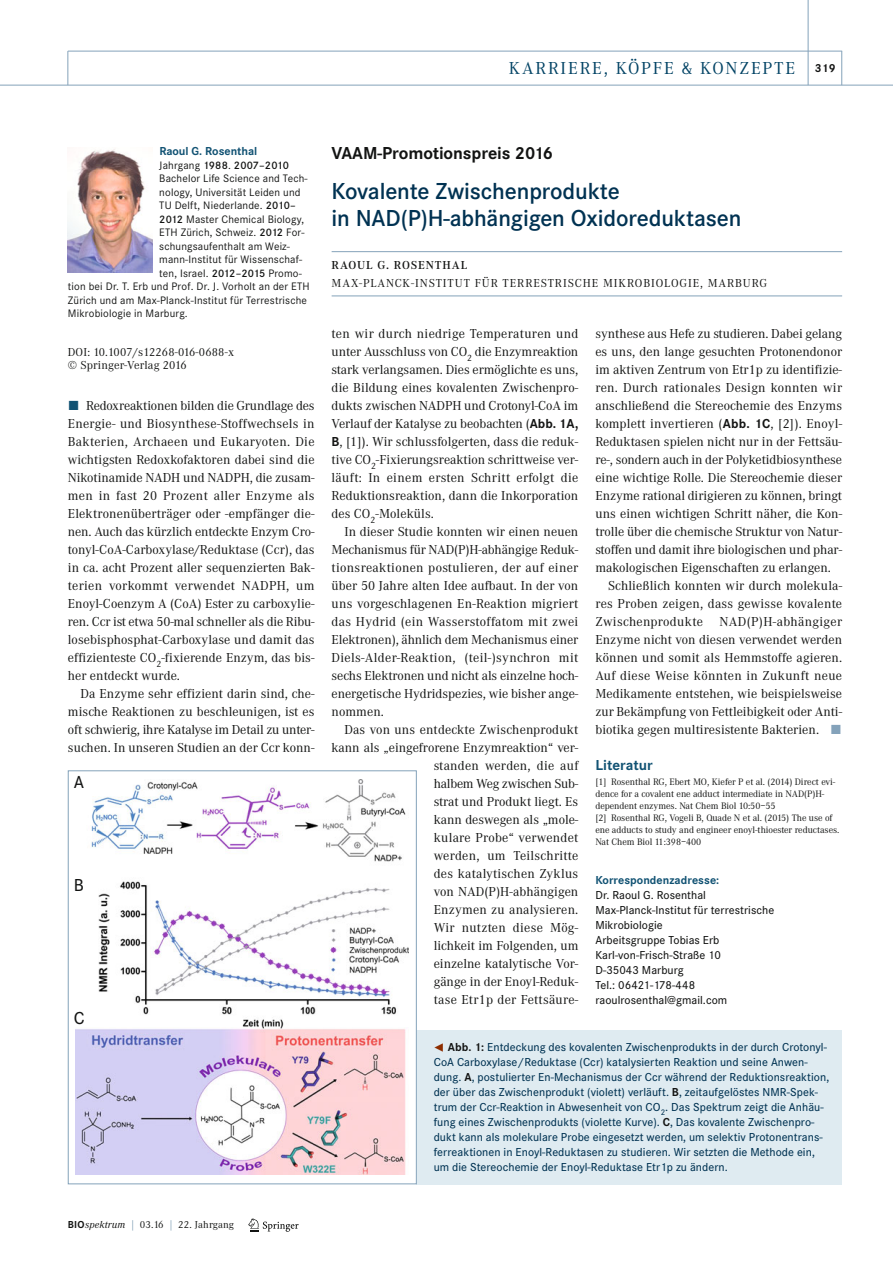
<style>
.page{position:relative;width:893px;height:1263px;background:#fff}
.page>*{position:absolute;margin:0;border:0;box-sizing:border-box;transform-origin:0 0}
.t1{font:600 24px/27px "Corporate S";letter-spacing:-.005em;color:#003252}
.t2{font:18px "Corporate A";letter-spacing:.1em;color:#004264}
.t3{font:700 18px "Corporate S";letter-spacing:-.005em;color:#131413}
.t4{font:500 18px "Corporate S";color:#131413}
.t5{font:700 15px "Corporate S";color:#115273}
.t6{font:13.5px/18px "Corporate A";color:#131413;text-align:justify}
.t7{font:13.5px "Corporate A";letter-spacing:.02em;color:#131413}
.t8{font:13.5px "Corporate A";letter-spacing:.025em;color:#131413}
.t9{font:500 12px/15px "Corporate S";letter-spacing:.005em;color:#003252}
.t10{font:500 12px/15px "Corporate S";letter-spacing:.005em;color:#131413}
.t11{font:12px "Corporate A";letter-spacing:.065em;color:#131413}
.t12{font:12px/13.5px "Corporate A";letter-spacing:.015em;color:#131413}
.t13{font:700 12px "Corporate S";letter-spacing:.005em;color:#115273}
.t14{font:600 12px "Corporate A";letter-spacing:.075em;color:#131413}
.t15{font:11.25px "Corporate S";letter-spacing:.015em;color:#131413}
.t16{font:600 11.25px "Corporate S";letter-spacing:.015em;color:#131413}
.t17{font:10.5px "Corporate A";letter-spacing:.015em;color:#131413}
.t18{font:9.75px/12px "Corporate A";letter-spacing:-.005em;color:#131413}
.s1{font-family:"Corporate S";font-weight:700;font-size:12px;color:#131413}
.s2{font-weight:400}
.s3{font-weight:600}
.s4{font-family:"The Sans Expert";color:#115273}
.s5{font-family:"Corporate S";font-weight:700}
.s6{font-family:"The Sans Expert";color:#84a2ba}
.s7{font-family:"The Sans Expert";font-weight:400;color:#8d2d00}
.s8{font-weight:700;color:#131413}
.s9{font-style:italic}
.s10{color:#658ba6}
</style>
<div class="page">
<hr style="left:0;top:85px;width:892px;height:1px;background:#84a2ba">
<hr style="left:68px;top:51px;width:774px;height:1px;background:#84a2ba">
<hr style="left:67px;top:51px;width:1px;height:34px;background:#84a2ba">
<hr style="left:841px;top:51px;width:1px;height:34px;background:#84a2ba">
<hr style="left:807px;top:0;width:1px;height:85px;background:#84a2ba">
<svg style="left:248px;top:1218px;width:50px;height:14px"></svg>
<hr style="left:331px;top:251px;width:511px;height:1px;background:#84a2ba">
<hr style="left:331px;top:296px;width:511px;height:1px;background:#84a2ba">
<img style="left:68px;top:149px;width:85px;height:124px">
<div style="left:416px;top:1030px;width:426px;height:154px;background:#dfebf1"></div>
<img style="left:76px;top:780px;width:333px;height:395px">
<div style="left:68px;top:770px;width:348px;height:414px;border:1px solid #84a2ba"></div>
<h2 class="t2" style="left:509px;top:62px;width:328px">KARRIERE, KÖPFE &amp; KONZEPTE <span class="s1">319</span></h2>
<p class="t13" style="left:159px;top:147px;width:100px">Raoul G. Rosenthal</p>
<p class="t16" style="left:159px;top:161px;width:131px"><span class="s2">Jahrgang</span> 1988<span class="s2">.</span> 2007–2010</p>
<p class="t15" style="left:159px;top:175px;width:149px">Bachelor Life Science and Tech-</p>
<p class="t15" style="left:159px;top:188px;width:143px">nology, Universität Leiden und</p>
<p class="t15" style="left:159px;top:202px;width:138px">TU Delft, Niederlande. <span class="s3">2010–</span></p>
<p class="t15" style="left:159px;top:215px;width:146px"><span class="s3">2012</span> Master Chemical Biology,</p>
<p class="t15" style="left:159px;top:229px;width:146px">ETH Zürich, Schweiz. <span class="s3">2012</span> For-</p>
<p class="t15" style="left:159px;top:242px;width:132px">schungsaufenthalt am Weiz-</p>
<p class="t15" style="left:159px;top:256px;width:144px">mann-Institut für Wissenschaf-</p>
<p class="t15" style="left:159px;top:269px;width:144px">ten, Israel. <span class="s3">2012–2015</span> Promo-</p>
<p class="t15" style="left:68px;top:283px;width:243px">tion bei Dr. T. Erb und Prof. Dr. J. Vorholt an der ETH</p>
<p class="t15" style="left:68px;top:296px;width:241px">Zürich und am Max-Planck-Institut für Terrestrische</p>
<p class="t15" style="left:68px;top:310px;width:121px">Mikrobiologie in Marburg.</p>
<p class="t12" style="left:68px;top:346px;width:168px">DOI: 10.1007/s12268-016-0688-x © Springer-Verlag 2016</p>
<p class="t6" style="left:68px;top:398px;width:248px"><span class="s4">ó</span> Redoxreaktionen bilden die Grundlage des Energie- und Biosynthese-Stoffwechsels in Bakterien, Archaeen und Eukaryoten. Die wichtigsten Redoxkofaktoren dabei sind die Nikotinamide NADH und NADPH, die zusam&shy;men in fast 20 Prozent aller Enzyme als Elektronenüberträger oder -empfänger die&shy;nen. Auch das kürzlich entdeckte Enzym Cro&shy;tonyl-CoA-Carboxylase/Reduktase (Ccr), das in ca. acht Prozent aller sequenzierten Bak&shy;terien vorkommt verwendet NADPH, um Enoyl-Coenzym A (CoA) Ester zu carboxylie&shy;ren. Ccr ist etwa 50-mal schneller als die Ribu&shy;losebisphosphat-Carboxylase und damit das effizienteste CO<sub>2</sub>-fixierende Enzym, das bis&shy;her entdeckt wurde.</p>
<p class="t6" style="left:68px;top:686px;width:248px;text-indent:13px">Da Enzyme sehr effizient darin sind, che&shy;mische Reaktionen zu beschleunigen, ist es oft schwierig, ihre Katalyse im Detail zu unter&shy;suchen. In unseren Studien an der Ccr konn-</p>
<h2 class="t4" style="left:74px;top:776px;width:12px">A</h2>
<h2 class="t4" style="left:74px;top:879px;width:12px">B</h2>
<h2 class="t4" style="left:74px;top:1012px;width:12px">C</h2>
<h2 class="t3" style="left:331px;top:147px;width:223px">VAAM-Promotionspreis 2016</h2>
<h1 class="t1" style="left:331px;top:179px;width:411px">Kovalente Zwischenprodukte<br>in NAD(P)H-abhängigen Oxidoreduktasen</h1>
<p class="t14" style="left:331px;top:260px;width:137px">RAOUL G. ROSENTHAL</p>
<p class="t11" style="left:331px;top:279px;width:437px">MAX-PLANCK-INSTITUT FÜR TERRESTRISCHE MIKROBIOLOGIE, MARBURG</p>
<p class="t6" style="left:331px;top:326px;width:248px">ten wir durch niedrige Temperaturen und unter Ausschluss von CO<sub>2</sub> die Enzymreaktion stark verlangsamen. Dies ermöglichte es uns, die Bildung eines kovalenten Zwischenpro&shy;dukts zwischen NADPH und Crotonyl-CoA im Verlauf der Katalyse zu beobachten (<span class="s5">Abb. 1A, B</span>, [1]). Wir schlussfolgerten, dass die reduk&shy;tive CO<sub>2</sub>-Fixierungsreaktion schrittweise ver&shy;läuft: In einem ersten Schritt erfolgt die Reduktionsreaktion, dann die Inkorporation des CO<sub>2</sub>-Moleküls.</p>
<p class="t6" style="left:331px;top:524px;width:248px;text-indent:13px">In dieser Studie konnten wir einen neuen Mechanismus für NAD(P)H-abhängige Reduk&shy;tionsreaktionen postulieren, der auf einer über 50 Jahre alten Idee aufbaut. In der von uns vorgeschlagenen En-Reaktion migriert das Hydrid (ein Wasserstoffatom mit zwei Elektronen), ähnlich dem Mechanismus einer Diels-Alder-Reaktion, (teil-) synchron mit sechs Elektronen und nicht als einzelne hoch&shy;energetische Hydridspezies, wie bisher ange&shy;nommen.</p>
<p class="t6" style="left:331px;top:722px;width:248px;text-align:right">Das von uns entdeckte Zwischenprodukt kann als „eingefrorene Enzymreaktion“ ver&shy;standen werden, die auf<br>halbem Weg zwischen Sub-<br>strat und Produkt liegt. Es<br>kann deswegen als „mole-<br>kulare Probe“ verwendet<br>werden, um Teilschritte<br>des katalytischen Zyklus<br>von NAD(P)H-abhängigen<br>Enzymen zu analysieren.<br>Wir nutzten diese Mög-<br>lichkeit im Folgenden, um<br>einzelne katalytische Vor-<br>gänge in der Enoyl-Reduk-<br>tase Etr1p der Fettsäure-</p>
<p class="t6" style="left:595px;top:326px;width:248px">synthese aus Hefe zu studieren. Dabei gelang</p>
<p class="t6" style="left:595px;top:344px;width:248px">es uns, den lange gesuchten Protonendonor</p>
<p class="t6" style="left:595px;top:362px;width:248px">im aktiven Zentrum von Etr1p zu identifizie-</p>
<p class="t7" style="left:595px;top:383px;width:248px">ren. Durch rationales Design konnten wir</p>
<p class="t6" style="left:595px;top:398px;width:248px">anschließend die Stereochemie des Enzyms</p>
<p class="t7" style="left:595px;top:419px;width:248px">komplett invertieren (<span class="s5">Abb. 1C</span>, [2]). Enoyl-</p>
<p class="t6" style="left:595px;top:434px;width:248px">Reduktasen spielen nicht nur in der Fettsäu-</p>
<p class="t6" style="left:595px;top:452px;width:248px">re-, sondern auch in der Polyketidbiosynthese</p>
<p class="t6" style="left:595px;top:470px;width:248px">eine wichtige Rolle. Die Stereochemie dieser</p>
<p class="t6" style="left:595px;top:488px;width:248px">Enzyme rational dirigieren zu können, bringt</p>
<p class="t6" style="left:595px;top:506px;width:248px">uns einen wichtigen Schritt näher, die Kon-</p>
<p class="t6" style="left:595px;top:524px;width:248px">trolle über die chemische Struktur von Natur-</p>
<p class="t6" style="left:595px;top:542px;width:248px">stoffen und damit ihre biologischen und phar-</p>
<p class="t6" style="left:595px;top:560px;width:237px">makologischen Eigenschaften zu erlangen.</p>
<p class="t6" style="left:608px;top:578px;width:235px">Schließlich konnten wir durch molekula-</p>
<p class="t7" style="left:595px;top:599px;width:248px">res Proben zeigen, dass gewisse kovalente</p>
<p class="t8" style="left:595px;top:617px;width:248px">Zwischenprodukte NAD(P)H-abhängiger</p>
<p class="t6" style="left:595px;top:632px;width:248px">Enzyme nicht von diesen verwendet werden</p>
<p class="t6" style="left:595px;top:650px;width:248px">können und somit als Hemmstoffe agieren.</p>
<p class="t8" style="left:595px;top:671px;width:248px">Auf diese Weise könnten in Zukunft neue</p>
<p class="t6" style="left:595px;top:686px;width:248px">Medikamente entstehen, wie beispielsweise</p>
<p class="t6" style="left:595px;top:704px;width:248px">zur Bekämpfung von Fettleibigkeit oder Anti-</p>
<p class="t6" style="left:595px;top:722px;width:248px">biotika gegen multiresistente Bakterien. <span class="s6">ó</span></p>
<p class="t5" style="left:595px;top:760px;width:59px">Literatur</p>
<p class="t18" style="left:595px;top:777px;width:245px">[1] Rosenthal RG, Ebert MO, Kiefer P et al. (2014) Direct evi&shy;dence for a covalent ene adduct intermediate in NAD(P)H&shy;dependent enzymes. Nat Chem Biol 10:50–55<br>[2] Rosenthal RG, Vogeli B, Quade N et al. (2015) The use of ene adducts to study and engineer enoyl-thioester reductases.<br>Nat Chem Biol 11:398–400</p>
<p class="t13" style="left:595px;top:876px;width:125px">Korrespondenzadresse:</p>
<p class="t10" style="left:595px;top:889px;width:180px">Dr. Raoul G. Rosenthal<br>Max-Planck-Institut für terrestrische<br>Mikrobiologie<br>Arbeitsgruppe Tobias Erb<br>Karl-von-Frisch-Straße 10<br>D-35043 Marburg<br>Tel.: 06421-178-448 raoulrosenthal@gmail.com</p>
<p class="t9" style="left:433px;top:1041px;width:397px"><span class="s7">¯</span> <span class="s8">Abb. 1:</span> Entdeckung des kovalenten Zwischenprodukts in der durch Crotonyl-CoA Carboxylase/Reduktase (Ccr) katalysierten Reaktion und seine Anwen&shy;dung. <span class="s8">A</span>, postulierter En-Mechanismus der Ccr während der Reduktionsreaktion, der über das Zwischenprodukt (violett) verläuft. <span class="s8">B</span>, zeitaufgelöstes NMR-Spek&shy;trum der Ccr-Reaktion in Abwesenheit von CO<sub>2</sub>. Das Spektrum zeigt die Anhäu&shy;fung eines Zwischenprodukts (violette Kurve). <span class="s8">C</span>, Das kovalente Zwischenpro&shy;dukt kann als molekulare Probe eingesetzt werden, um selektiv Protonentrans&shy;ferreaktionen in Enoyl-Reduktasen zu studieren. Wir setzten die Methode ein, um die Stereochemie der Enoyl-Reduktase Etr1p zu ändern.</p>
<p class="t17" style="left:68px;top:1221px;width:168px"><span class="s5">BIO</span><span class="s9">spektrum</span> <span class="s10">|</span> 03.16 <span class="s10">|</span> 22. Jahrgang</p>
</div>
